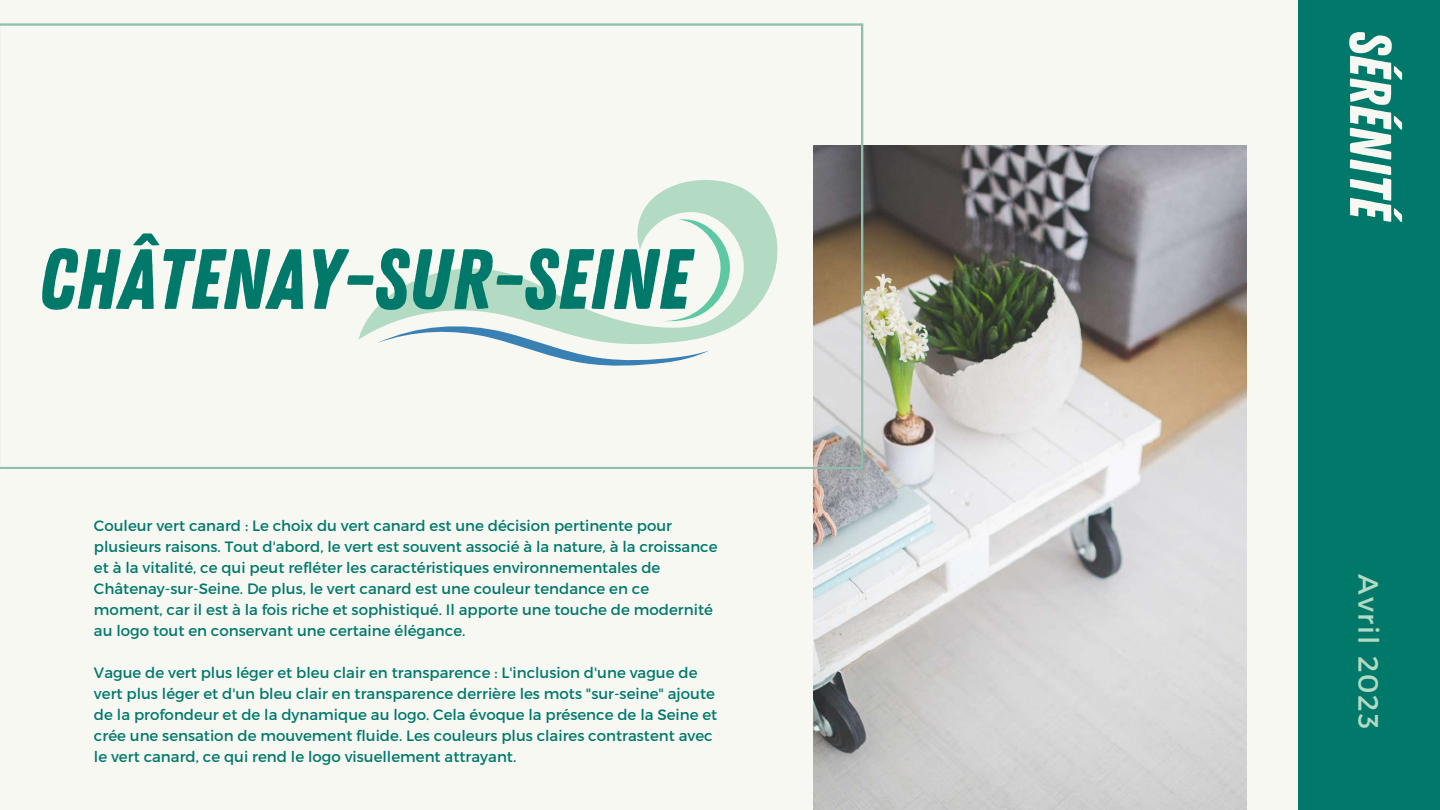
<style>
.page{position:relative;width:1440px;height:810px;background:#f8f8f3}
.page>*{position:absolute;margin:0;border:0;box-sizing:border-box;transform-origin:0 0}
.t1{font:85.2px "Zing Rust Base";color:#00796b}
.t2{font:58.9px "Zing Rust Base";color:#f8f8f3}
.t3{font:28px "Montserrat";letter-spacing:.07em;color:#b3dac2}
.t4{font:15px/21px "Montserrat";color:#00796b}
</style>
<div class="page">
<img style="left:814px;top:146px;width:432px;height:664px">
<svg style="left:0;top:23px;width:863px;height:446px"></svg>
<div style="left:1298px;top:0;width:142px;height:810px;background:#00796b"></div>
<svg style="left:377px;top:346px;width:354px;height:20px"></svg>
<svg style="left:358px;top:168px;width:422px;height:178px"></svg>
<h1 class="t1" style="left:38px;top:230px;width:653px">CHÂTENAY-SUR-SEINE</h1>
<p class="t4" style="left:94px;top:515px;width:625px">Couleur vert canard : Le choix du vert canard est une décision pertinente pour plusieurs raisons. Tout d'abord, le vert est souvent associé à la nature, à la croissance et à la vitalité, ce qui peut refléter les caractéristiques environnementales de Châtenay-sur-Seine. De plus, le vert canard est une couleur tendance en ce moment, car il est à la fois riche et sophistiqué. Il apporte une touche de modernité au logo tout en conservant une certaine élégance.</p>
<p class="t4" style="left:94px;top:662px;width:625px">Vague de vert plus léger et bleu clair en transparence : L'inclusion d'une vague de vert plus léger et d'un bleu clair en transparence derrière les mots "sur-seine" ajoute de la profondeur et de la dynamique au logo. Cela évoque la présence de la Seine et crée une sensation de mouvement fluide. Les couleurs plus claires contrastent avec le vert canard, ce qui rend le logo visuellement attrayant.</p>
<h2 class="t2" style="left:1405px;top:30px;width:193px;rotate:90deg">SÉRÉNITÉ</h2>
<h3 class="t3" style="left:1387px;top:574px;width:156px;rotate:90deg">Avril 2023</h3>
</div>
